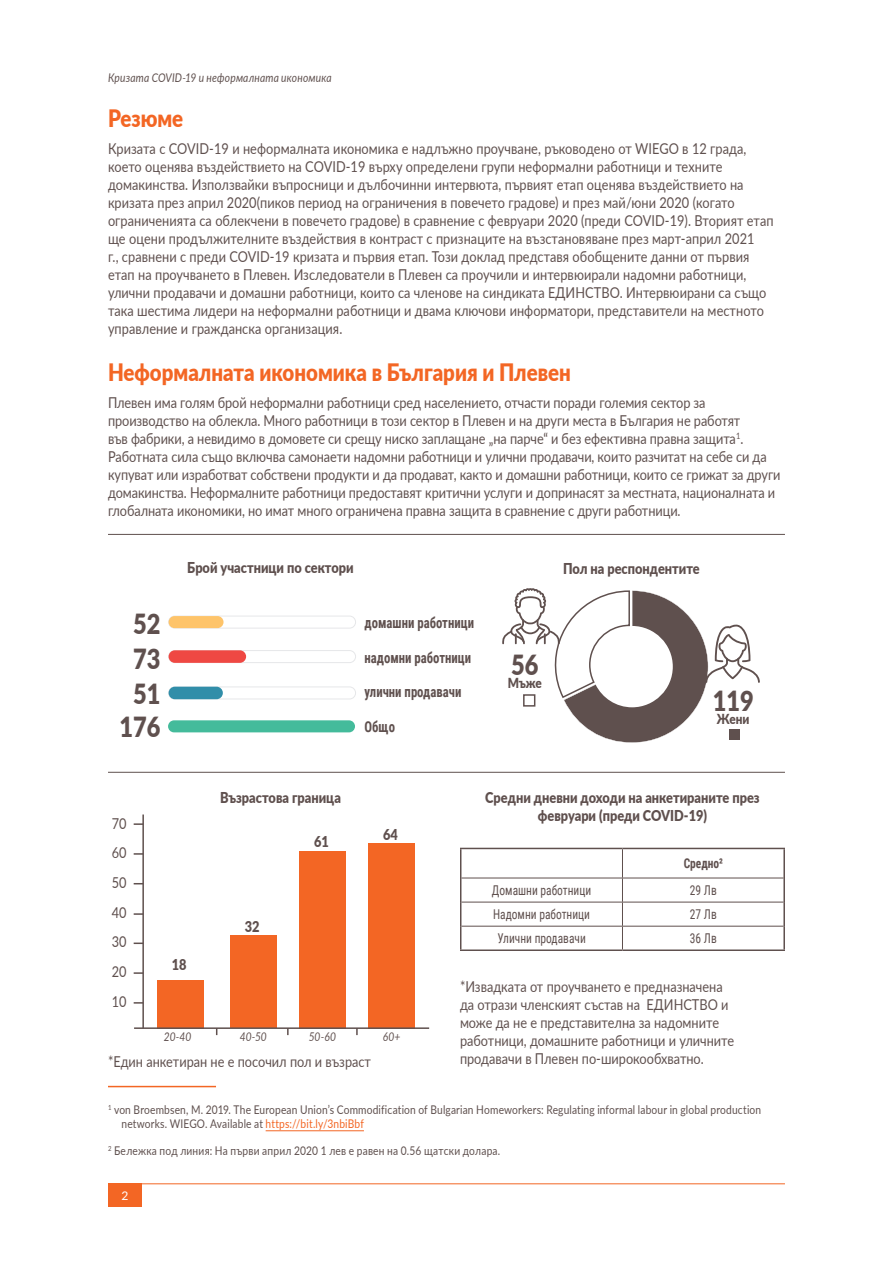
<style>
.page{position:relative;width:893px;height:1263px;background:#fff}
.page>*{position:absolute;margin:0;border:0;box-sizing:border-box;transform-origin:0 0}
.t1{font:900 27.75px/35.1px "Lato";color:#5f504e;text-align:justify;scale:.85 1}
.t2{font:900 24px "Lato";color:#f36624;scale:.85 1}
.t3{font:15px/18px "Lato";color:#5f504e;scale:.85 1}
.t4{font:900 15px/18px "Lato";color:#5f504e;text-align:center;scale:.85 1}
.t5{font:700 15px "Roboto Condensed";color:#5f504e;scale:.85 1}
.t6{font:900 13.8px "Lato";letter-spacing:-.01em;color:#5f504e;scale:.85 1}
.t7{font:13.5px "Roboto Condensed";color:#5f504e;scale:.85 1}
.t8{font:700 13.5px "Roboto Condensed";color:#5f504e;scale:.85 1}
.t9{font:12px/14.4px "Lato";letter-spacing:.015em;color:#5f504e;scale:.85 1}
.t10{font:italic 12px "Lato";letter-spacing:.02em;color:#5f504e;scale:.85 1}
.t11{font:12px "Lato";color:#fff}
.s1{color:#f36624}
</style>
<div class="page">
<hr style="left:108px;top:1086px;width:108px;height:1px;background:#f36624">
<hr style="left:266px;top:1130px;width:98px;height:1px;background:#f36624">
<hr style="left:461px;top:878px;width:161px;height:1px;background:#5f504e">
<hr style="left:622px;top:878px;width:161px;height:1px;background:#5f504e">
<hr style="left:461px;top:902px;width:161px;height:1px;background:#5f504e">
<hr style="left:622px;top:902px;width:161px;height:1px;background:#5f504e">
<hr style="left:461px;top:926px;width:161px;height:1px;background:#5f504e">
<hr style="left:622px;top:926px;width:161px;height:1px;background:#5f504e">
<svg style="left:622px;top:849px;width:1px;height:100px"></svg>
<hr style="left:460px;top:848px;width:162px;height:1px;background:#5f504e">
<hr style="left:622px;top:848px;width:163px;height:1px;background:#5f504e">
<hr style="left:783px;top:849px;width:2px;height:29px;background:#5f504e">
<hr style="left:783px;top:878px;width:2px;height:24px;background:#5f504e">
<hr style="left:783px;top:902px;width:2px;height:24px;background:#5f504e">
<svg style="left:460px;top:849px;width:1px;height:100px"></svg>
<hr style="left:783px;top:926px;width:2px;height:23px;background:#5f504e">
<hr style="left:460px;top:949px;width:162px;height:2px;background:#5f504e">
<hr style="left:622px;top:949px;width:163px;height:2px;background:#5f504e">
<hr style="left:108px;top:772px;width:677px;height:1px;background:#5f504e">
<hr style="left:108px;top:534px;width:677px;height:1px;background:#5f504e">
<div style="left:168px;top:720px;width:187px;height:12px;background:#44bb9b;border-radius:6px"></div>
<div style="left:168px;top:686px;width:188px;height:13px;border:1px solid #e6e7e9;border-radius:6px"></div>
<div style="left:169px;top:687px;width:54px;height:12px;background:#318ea9;border-radius:6px"></div>
<div style="left:168px;top:650px;width:188px;height:13px;border:1px solid #e6e7e9;border-radius:6px"></div>
<div style="left:169px;top:650px;width:77px;height:13px;background:#ef4843;border-radius:6px"></div>
<div style="left:168px;top:616px;width:188px;height:12px;border:1px solid #e6e7e9;border-radius:6px"></div>
<div style="left:169px;top:616px;width:55px;height:12px;background:#fec46a;border-radius:6px"></div>
<div style="left:157px;top:980px;width:46px;height:48px;background:#f36624"></div>
<div style="left:230px;top:935px;width:46px;height:93px;background:#f36624"></div>
<div style="left:299px;top:851px;width:46px;height:177px;background:#f36624"></div>
<div style="left:368px;top:843px;width:47px;height:186px;background:#f36624"></div>
<hr style="left:142px;top:814px;width:2px;height:214px;background:#5f504e">
<svg style="left:134px;top:1002px;width:9px;height:2px"></svg>
<svg style="left:134px;top:972px;width:9px;height:2px"></svg>
<svg style="left:134px;top:942px;width:9px;height:2px"></svg>
<svg style="left:134px;top:913px;width:9px;height:2px"></svg>
<svg style="left:134px;top:853px;width:9px;height:2px"></svg>
<svg style="left:134px;top:823px;width:9px;height:2px"></svg>
<hr style="left:134px;top:1027px;width:295px;height:2px;background:#5f504e">
<svg style="left:287px;top:1029px;width:2px;height:6px"></svg>
<svg style="left:356px;top:1029px;width:2px;height:6px"></svg>
<svg style="left:502px;top:588px;width:258px;height:155px"></svg>
<div style="left:108px;top:1183px;width:34px;height:24px;background:#f36624"></div>
<hr style="left:108px;top:1183px;width:677px;height:1px;background:#f36624">
<p class="t10" style="left:108px;top:69px;width:265px">Кризата COVID-19 и неформалната икономика</p>
<h2 class="t2" style="left:108px;top:101px;width:90px">Резюме</h2>
<p class="t3" style="left:108px;top:139px;width:784px">Кризата с COVID-19 и неформалната икономика е надлъжно проучване, ръководено от WIEGO в 12 града, което оценява въздействието на COVID-19 върху определени групи неформални работници и техните домакинства. Използвайки въпросници и дълбочинни интервюта, първият етап оценява въздействието на кризата през април 2020(пиков период на ограничения в повечето градове) и през май/юни 2020 (когато ограниченията са облекчени в повечето градове) в сравнение с февруари 2020 (преди COVID-19). Вторият етап ще оцени продължителните въздействия в контраст с признаците на възстановяване през март-април 2021<br>г., сравнени с преди COVID-19 кризата и първия етап. Този доклад представя обобщените данни от първия етап на проучването в Плевен. Изследователи в Плевен са проучили и интервюирали надомни работници, улични продавачи и домашни работници, които са членове на синдиката ЕДИНСТВО. Интервюирани са също така шестима лидери на неформални работници и двама ключови информатори, представители на местното управление и гражданска организация.</p>
<h2 class="t2" style="left:108px;top:354px;width:546px">Неформалната икономика в България и Плевен</h2>
<p class="t3" style="left:108px;top:393px;width:793px">Плевен има голям брой неформални работници сред населението, отчасти поради големия сектор за производство на облекла. Много работници в този сектор в Плевен и на други места в България не работят<br>във фабрики, а невидимо в домовете си срещу ниско заплащане „на парче“ и без ефективнa правна защита<sup>1</sup>.<br>Работната сила също включва самонаети надомни работници и улични продавачи, които разчитат на себе си да купуват или изработват собствени продукти и да продават, както и домашни работници, които се грижат за други домакинства. Неформалните работници предоставят критични услуги и допринасят за местната, националната и глобалната икономики, но имат много ограничена правна защита в сравнение с други работници.<sup>2</sup></p>
<h1 class="t1" style="left:133px;top:607px;width:34px">52<br>73<br>51</h1>
<h1 class="t1" style="left:119px;top:708px;width:50px">176</h1>
<p class="t4" style="left:187px;top:558px;width:197px">Брой участници по сектори</p>
<p class="t5" style="left:364px;top:612px;width:130px">домашни работници</p>
<p class="t5" style="left:364px;top:647px;width:127px">надомни работници</p>
<p class="t5" style="left:364px;top:681px;width:115px">улични продавачи</p>
<p class="t5" style="left:364px;top:716px;width:37px">Общо</p>
<p class="t4" style="left:563px;top:559px;width:162px">Пол на респондентите</p>
<h1 class="t1" style="left:511px;top:646px;width:34px">56</h1>
<p class="t6" style="left:508px;top:672px;width:42px">Мъже</p>
<h1 class="t1" style="left:713px;top:682px;width:50px">119</h1>
<p class="t6" style="left:717px;top:708px;width:40px">Жени</p>
<p class="t3" style="left:112px;top:814px;width:19px">70</p>
<p class="t3" style="left:112px;top:843px;width:19px">60</p>
<p class="t3" style="left:112px;top:872px;width:19px">50</p>
<p class="t3" style="left:112px;top:903px;width:19px">40</p>
<p class="t3" style="left:112px;top:932px;width:19px">30</p>
<p class="t3" style="left:112px;top:962px;width:19px">20</p>
<p class="t4" style="left:172px;top:955px;width:19px">18</p>
<p class="t4" style="left:220px;top:788px;width:144px">Възрастова граница</p>
<p class="t4" style="left:245px;top:917px;width:19px">32</p>
<p class="t4" style="left:314px;top:832px;width:19px">61</p>
<p class="t4" style="left:383px;top:825px;width:19px">64</p>
<p class="t4" style="left:485px;top:788px;width:324px">Средни дневни доходи на анкетираните през февруари (преди COVID-19)</p>
<p class="t8" style="left:684px;top:854px;width:48px">Средно²</p>
<p class="t7" style="left:492px;top:881px;width:118px">Домашни работници</p>
<p class="t7" style="left:690px;top:881px;width:33px">29 Лв</p>
<p class="t7" style="left:493px;top:905px;width:116px">Надомни работници</p>
<p class="t7" style="left:690px;top:905px;width:33px">27 Лв</p>
<p class="t7" style="left:497px;top:929px;width:106px">Улични продавачи</p>
<p class="t7" style="left:690px;top:929px;width:33px">36 Лв</p>
<p class="t3" style="left:112px;top:992px;width:19px">10</p>
<p class="t10" style="left:164px;top:1028px;width:34px">20-40</p>
<p class="t10" style="left:240px;top:1028px;width:33px">40-50</p>
<p class="t10" style="left:309px;top:1028px;width:33px">50-60</p>
<p class="t10" style="left:383px;top:1028px;width:22px">60+</p>
<p class="t3" style="left:108px;top:1052px;width:311px">*Един анкетиран не е посочил пол и възраст</p>
<p class="t3" style="left:460px;top:977px;width:324px">*Извадката от проучването е предназначена да отрази членският състав на ЕДИНСТВО и може да не е представителна за надомните работници, домашните работници и уличните продавачи в Плевен по-широкообхватно.</p>
<p class="t9" style="left:121px;top:1101px;width:754px;text-indent:-13px"><sup>1</sup> von Broembsen, M. 2019. The European Union’s Commodification of Bulgarian Homeworkers: Regulating informal labour in global production networks. WIEGO. Available at <span class="s1">https://bit.ly/3nbiBbf</span></p>
<p class="t9" style="left:108px;top:1143px;width:463px"><sup>2</sup> Бележка под линия: На първи април 2020 1 лев е равен на 0.56 щатски долара.</p>
<p class="t11" style="left:121px;top:1189px;width:8px">2</p>
</div>
